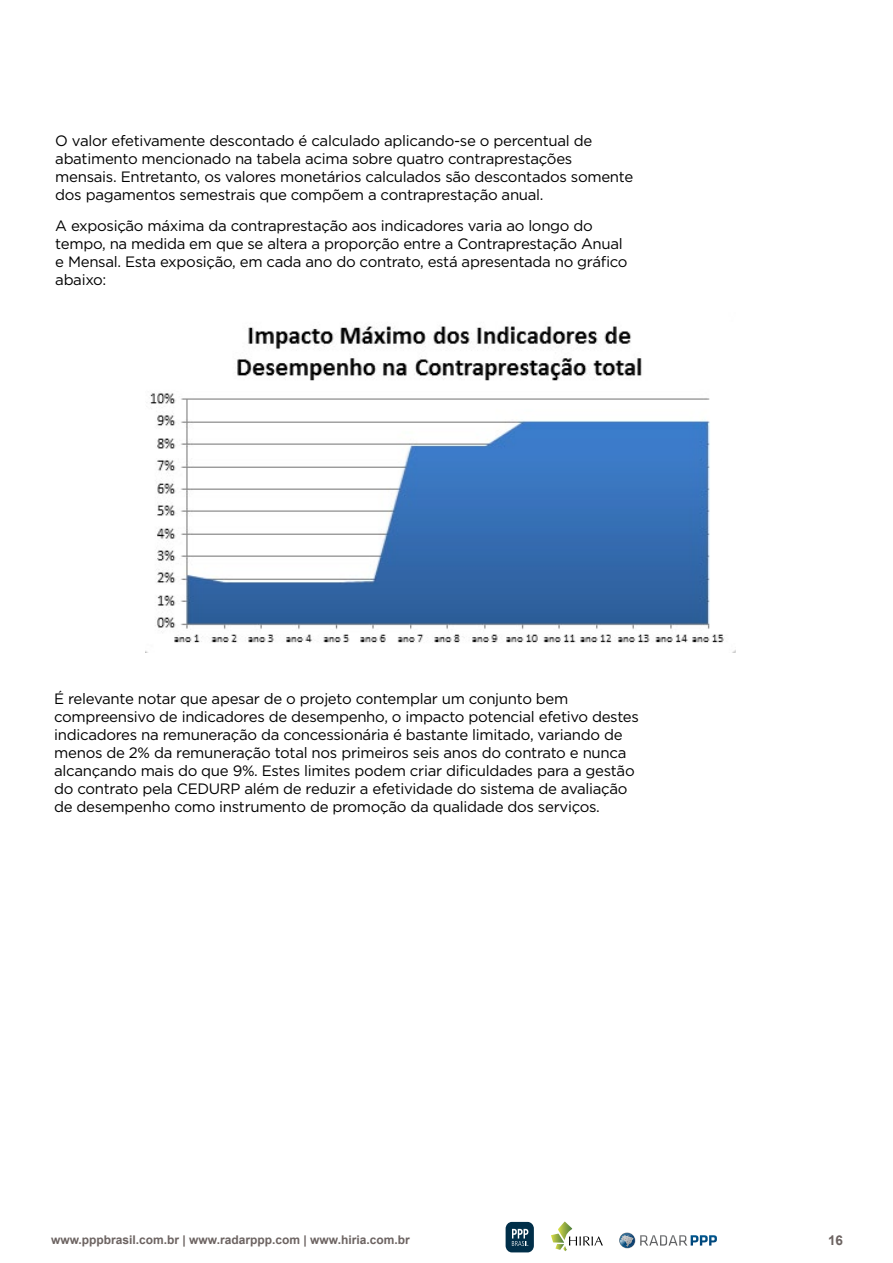
<style>
.page{position:relative;width:893px;height:1263px;background:#fff}
.page>*{position:absolute;margin:0;border:0;box-sizing:border-box;transform-origin:0 0}
.t1{font:15px/18px "Gotham";letter-spacing:-.02em;color:#000}
.t2{font:700 13.5px "Arial";color:#6c6361}
.t3{font:700 12px "Arial";color:#6c6361}
</style>
<div class="page">
<svg style="left:551px;top:1221px;width:52px;height:30px"></svg>
<svg style="left:640px;top:1235px;width:77px;height:10px"></svg>
<svg style="left:619px;top:1232px;width:16px;height:16px"></svg>
<svg style="left:620px;top:1233px;width:14px;height:14px"></svg>
<div style="left:506px;top:1222px;width:28px;height:30px;background:#012f49;border-radius:7px"></div>
<svg style="left:512px;top:1229px;width:16px;height:17px"></svg>
<img style="left:145px;top:326px;width:591px;height:327px">
<p class="t1" style="left:55px;top:131px;width:579px">O valor efetivamente descontado é calculado aplicando-se o percentual de abatimento mencionado na tabela acima sobre quatro contraprestações mensais. Entretanto, os valores monetários calculados são descontados somente dos pagamentos semestrais que compõem a contraprestação anual.</p>
<p class="t1" style="left:55px;top:216px;width:574px">A exposição máxima da contraprestação aos indicadores varia ao longo do tempo, na medida em que se altera a proporção entre a Contraprestação Anual e Mensal. Esta exposição, em cada ano do contrato, está apresentada no gráfico abaixo:</p>
<p class="t1" style="left:54px;top:689px;width:586px">É relevante notar que apesar de o projeto contemplar um conjunto bem compreensivo de indicadores de desempenho, o impacto potencial efetivo destes indicadores na remuneração da concessionária é bastante limitado, variando de menos de 2% da remuneração total nos primeiros seis anos do contrato e nunca alcançando mais do que 9%. Estes limites podem criar dificuldades para a gestão do contrato pela CEDURP além de reduzir a efetividade do sistema de avaliação de desempenho como instrumento de promoção da qualidade dos serviços.</p>
<p class="t3" style="left:51px;top:1231px;width:360px">www.pppbrasil.com.br | www.radarppp.com | www.hiria.com.br</p>
<p class="t2" style="left:828px;top:1230px;width:17px">16</p>
</div>
